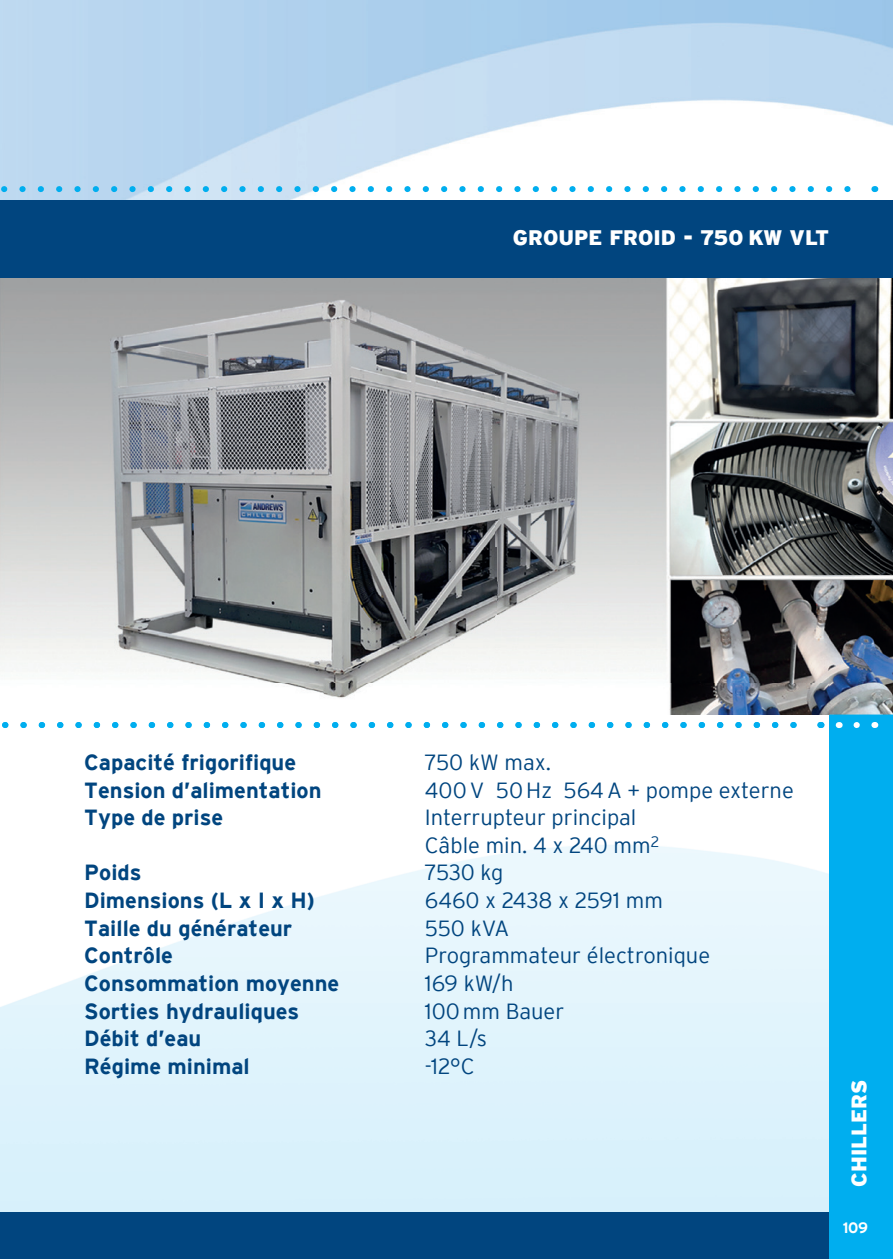
<style>
.page{position:relative;width:893px;height:1259px;background:#fff}
.page>*{position:absolute;margin:0;border:0;box-sizing:border-box;transform-origin:0 0}
.t1{font:700 21.9px/27.6px "Interstate";color:#01457f}
.t2{font:300 21.9px/27.6px "Interstate";color:#01457f}
.t3{font:900 21px "Interstate";color:#fff}
.t4{font:700 15px "Interstate";color:#fff}
</style>
<div class="page">
<img style="left:0;top:0;width:893px;height:714px">
<div style="left:0;top:1212px;width:893px;height:47px;background:#01457f"></div>
<svg style="left:829px;top:278px;width:64px;height:981px;background:#2587ae"></svg>
<svg style="left:0;top:186px;width:865px;height:6px"></svg>
<svg style="left:2px;top:722px;width:795px;height:6px"></svg>
<svg style="left:856px;top:722px;width:9px;height:6px"></svg>
<div style="left:0;top:200px;width:893px;height:78px;background:#01457f"></div>
<p class="t3" style="left:513px;top:225px;width:318px">GROUPE FROID - 750 KW VLT</p>
<p class="t1" style="left:84px;top:748px;width:239px">Capacité frigorifique<br>Tension d’alimentation<br>Type de prise</p>
<p class="t1" style="left:84px;top:859px;width:256px">Poids<br>Dimensions (L x I x H)<br>Taille du générateur<br>Contrôle<br>Consommation moyenne<br>Sorties hydrauliques<br>Débit d’eau<br>Régime minimal</p>
<p class="t2" style="left:425px;top:748px;width:370px">750 kW max.<br>400V 50Hz 564A + pompe externe<br>Interrupteur principal<br>Câble min. 4 x 240 mm<sup>2<br></sup>7530 kg<br>6460 x 2438 x 2591 mm<br>550 kVA<br>Programmateur électronique<br>169 kW/h<br>100 mm Bauer<br>34 L/s<br>-12°C</p>
<p class="t3" style="left:847px;top:1186px;width:108px;rotate:-90deg">CHILLERS</p>
<p class="t4" style="left:843px;top:1219px;width:27px">109</p>
</div>
